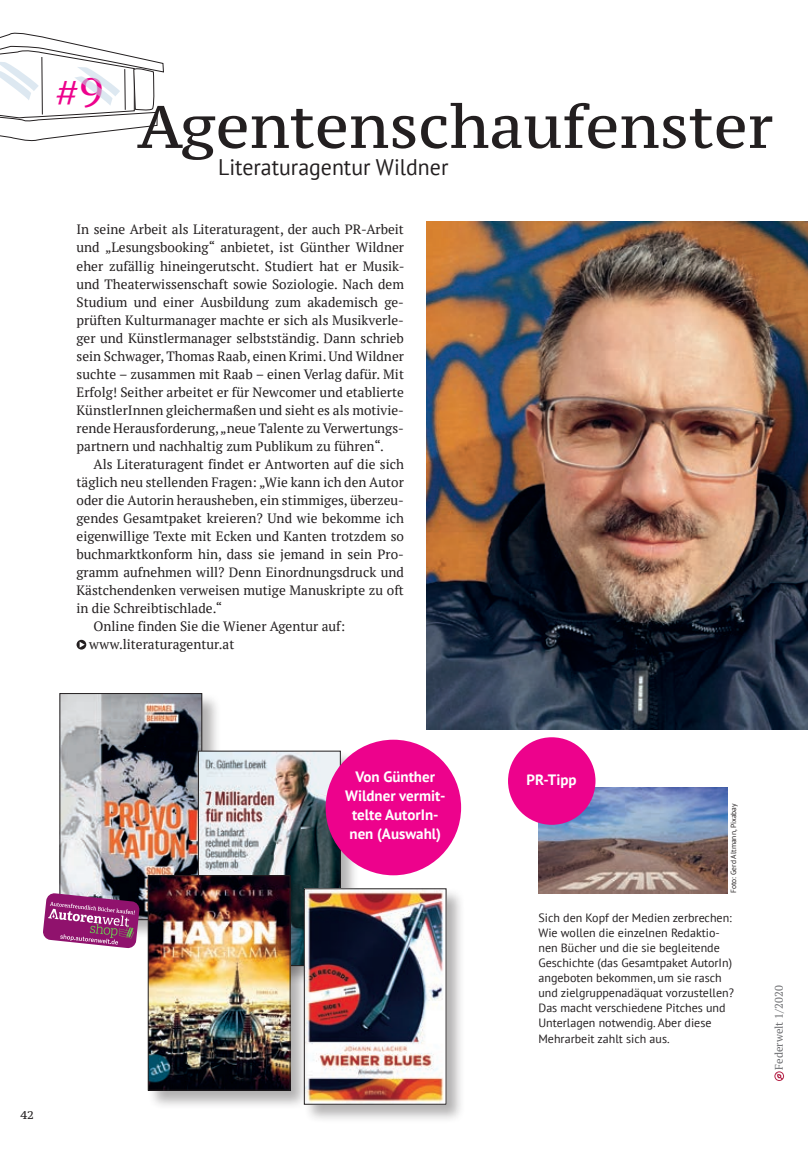
<style>
.page{position:relative;width:808px;height:1149px;background:#fff}
.page>*{position:absolute;margin:0;border:0;box-sizing:border-box;transform-origin:0 0}
.t1{font:60px "PT Serif Caption";color:#231f20}
.t2{font:40.65px "PT Serif Caption";color:#ed028c}
.t3{font:22.5px "PT Sans";color:#231f20}
.t4{font:700 15px/19px "PT Sans";color:#fff;text-align:center}
.t5{font:13.5px/18px "PT Serif";color:#231f20;text-align:justify}
.t6{font:12px/15px "PT Sans";color:#231f20}
.t7{font:11.25px "PT Serif Caption";color:#231f20}
.t8{font:10.95px "PT Serif";color:#6c6d70}
.t9{font:7.5px "PT Sans";color:#231f20}
</style>
<div class="page">
<svg style="left:774px;top:1071px;width:10px;height:9px"></svg>
<svg style="left:0;top:32px;width:164px;height:110px"></svg>
<svg style="left:77px;top:639px;width:9px;height:10px"></svg>
<svg style="left:80px;top:641px;width:5px;height:6px"></svg>
<img style="left:538px;top:786px;width:189px;height:107px">
<div style="left:508px;top:737px;width:87px;height:87px;background:#ed028c;border-radius:50%"></div>
<div style="left:59px;top:692px;width:162px;height:246px;background:#231f20;opacity:.35"></div>
<img style="left:62px;top:695px;width:138px;height:222px">
<div style="left:60px;top:693px;width:142px;height:226px;border:1px solid #231f20"></div>
<div style="left:197px;top:749px;width:163px;height:235px;background:#231f20;opacity:.35"></div>
<img style="left:200px;top:752px;width:139px;height:135px">
<div style="left:198px;top:750px;width:143px;height:215px;border:1px solid #231f20"></div>
<div style="left:303px;top:887px;width:162px;height:236px;background:#231f20;opacity:.35"></div>
<img style="left:309px;top:890px;width:135px;height:212px">
<div style="left:147px;top:874px;width:162px;height:235px;background:#231f20;opacity:.35"></div>
<img style="left:150px;top:877px;width:138px;height:211px">
<div style="left:148px;top:875px;width:142px;height:215px;border:1px solid #231f20"></div>
<svg style="left:43px;top:892px;width:97px;height:56px;background:#a14e8a"></svg>
<div style="left:326px;top:739px;width:135px;height:136px;background:#ed028c;border-radius:50%"></div>
<img style="left:426px;top:221px;width:382px;height:508px">
<h2 class="t2" style="left:55px;top:65px;width:50px"># 9</h2>
<h1 class="t1" style="left:137px;top:87px;width:638px">Agentenschaufenster</h1>
<h3 class="t3" style="left:218px;top:155px;width:232px">Literaturagentur Wildner</h3>
<p class="t5" style="left:77px;top:220px;width:329px">In seine Arbeit als Literaturagent, der auch PR-Arbeit und „Lesungsbooking“ anbietet, ist Günther Wildner eher zufällig hineingerutscht. Studiert hat er Musik&shy;und Theaterwissenschaft sowie Soziologie. Nach dem Studium und einer Ausbildung zum akademisch ge&shy;prüften Kulturmanager machte er sich als Musikverle&shy;ger und Künstlermanager selbstständig. Dann schrieb sein Schwager, Thomas Raab, einen Krimi. Und Wildner suchte – zusammen mit Raab – einen Verlag dafür. Mit Erfolg! Seither arbeitet er für Newcomer und etablierte KünstlerInnen gleichermaßen und sieht es als motivie&shy;rende Herausforderung, „neue Talente zu Verwertungs&shy;partnern und nachhaltig zum Publikum zu führen“.</p>
<p class="t5" style="left:94px;top:454px;width:312px">Als Literaturagent findet er Antworten auf die sich</p>
<p class="t5" style="left:77px;top:472px;width:329px">täglich neu stellenden Fragen: „Wie kann ich den Autor</p>
<p class="t5" style="left:77px;top:490px;width:329px">oder die Autorin herausheben, ein stimmiges, überzeu-</p>
<p class="t5" style="left:77px;top:508px;width:329px">gendes Gesamtpaket kreieren? Und wie bekomme ich</p>
<p class="t5" style="left:77px;top:526px;width:329px">eigenwillige Texte mit Ecken und Kanten trotzdem so</p>
<p class="t5" style="left:77px;top:544px;width:329px">buchmarktkonform hin, dass sie jemand in sein Pro-</p>
<p class="t5" style="left:77px;top:562px;width:329px">gramm aufnehmen will? Denn Einordnungsdruck und</p>
<p class="t5" style="left:77px;top:580px;width:329px">Kästchendenken verweisen mutige Manuskripte zu oft</p>
<p class="t5" style="left:77px;top:598px;width:147px">in die Schreibtischlade.“</p>
<p class="t5" style="left:94px;top:616px;width:253px">Online finden Sie die Wiener Agentur auf:</p>
<p class="t5" style="left:89px;top:634px;width:147px">www.literaturagentur.at</p>
<p class="t7" style="left:21px;top:1107px;width:15px">42</p>
<p class="t4" style="left:345px;top:767px;width:102px">Von Günther<br>Wildner vermit&shy;telte AutorIn&shy;nen (Auswahl)</p>
<p class="t4" style="left:526px;top:770px;width:52px">PR-Tipp</p>
<p class="t9" style="left:729px;top:893px;width:91px;rotate:-90deg">Foto: Gerd Altmann, Pixabay</p>
<p class="t6" style="left:538px;top:910px;width:197px">Sich den Kopf der Medien zerbrechen:<br>Wie wollen die einzelnen Redaktio&shy;nen Bücher und die sie begleitende Geschichte (das Gesamtpaket AutorIn) angeboten bekommen, um sie rasch und zielgruppenadäquat vorzustellen?<br>Das macht verschiedene Pitches und Unterlagen notwendig. Aber diese</p>
<p class="t6" style="left:538px;top:1031px;width:133px">Mehrarbeit zahlt sich aus.</p>
<p class="t8" style="left:772px;top:1069px;width:86px;rotate:-90deg">Federwelt 1/2020</p>
</div>
